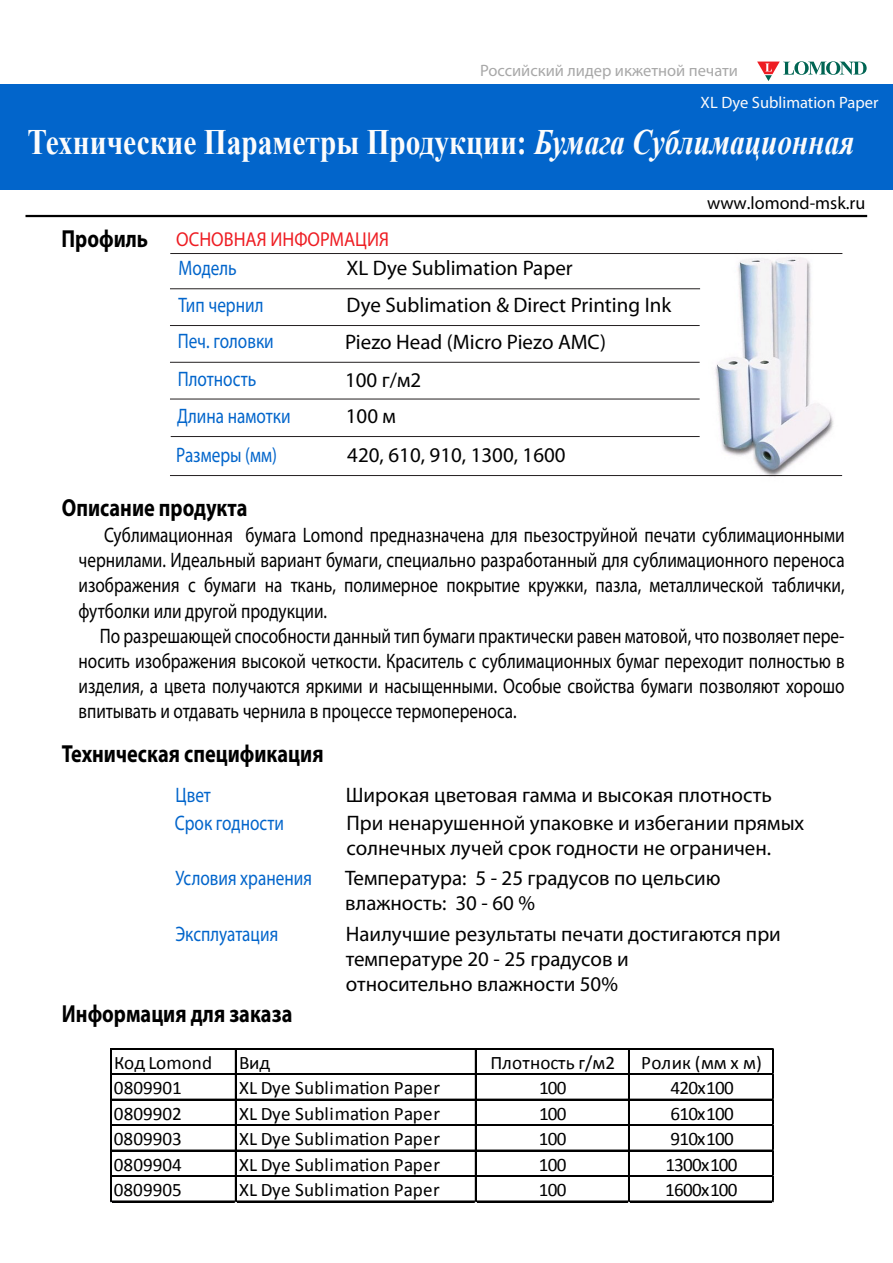
<style>
.page{position:relative;width:893px;height:1263px;background:#fff}
.page>*{position:absolute;margin:0;border:0;box-sizing:border-box;transform-origin:0 0}
.t1{font:700 35.7px "Times New Roman";color:#fcfcfc;scale:.82 1}
.t2{font:700 24.75px "Myriad Pro";color:#000;scale:.82 1}
.t3{font:21px/25.2px "Myriad Pro";color:#000;text-align:justify;scale:.82 1}
.t4{font:21px/25.2px "Myriad Pro";color:#020202}
.t5{font:21px/36.8px "Myriad Pro";color:#0265cb;scale:.82 1}
.t6{font:20.1px "Myriad Pro";color:#ee1d23;scale:.9 1}
.t7{font:19.05px "Calibri";color:#000}
.t8{font:19.05px "Calibri";letter-spacing:-.04em;color:#000}
.t9{font:18px "Myriad Pro";color:#000}
.t10{font:16.5px "Myriad Pro";color:#a8a8a8}
.t11{font:16.5px "Myriad Pro";color:#fcfafa}
.s1{font-style:italic}
.s2{font-weight:700;font-size:24.75px;color:#000}
</style>
<div class="page">
<img style="left:639px;top:253px;width:204px;height:224px">
<div style="left:0;top:84px;width:892px;height:105px;background:#0265cb"></div>
<hr style="left:26px;top:215px;width:841px;height:2px;background:#000">
<svg style="left:757px;top:61px;width:109px;height:20px"></svg>
<hr style="left:170px;top:253px;width:672px;height:1px;background:#231f20">
<hr style="left:170px;top:288px;width:530px;height:1px;background:#231f20">
<hr style="left:170px;top:325px;width:530px;height:1px;background:#231f20">
<hr style="left:170px;top:362px;width:530px;height:1px;background:#231f20">
<hr style="left:170px;top:399px;width:530px;height:1px;background:#231f20">
<hr style="left:171px;top:436px;width:529px;height:1px;background:#231f20">
<hr style="left:170px;top:475px;width:672px;height:1px;background:#231f20">
<hr style="left:111px;top:1048px;width:663px;height:1px;background:#000">
<hr style="left:111px;top:1073px;width:663px;height:1px;background:#000">
<hr style="left:111px;top:1074px;width:663px;height:1px;background:#000">
<hr style="left:111px;top:1099px;width:663px;height:1px;background:#000">
<hr style="left:111px;top:1124px;width:663px;height:2px;background:#000">
<hr style="left:111px;top:1150px;width:663px;height:1px;background:#000">
<hr style="left:111px;top:1175px;width:663px;height:2px;background:#000">
<hr style="left:110px;top:1048px;width:1px;height:154px;background:#000">
<hr style="left:235px;top:1049px;width:2px;height:153px;background:#000">
<hr style="left:475px;top:1049px;width:1px;height:153px;background:#000">
<hr style="left:628px;top:1049px;width:2px;height:153px;background:#000">
<hr style="left:111px;top:1201px;width:663px;height:1px;background:#000">
<hr style="left:772px;top:1049px;width:1px;height:153px;background:#000">
<hr style="left:773px;top:1049px;width:1px;height:153px;background:#000">
<p class="t10" style="left:480px;top:60px;width:259px">Российский лидер икжетной печати</p>
<p class="t11" style="left:700px;top:92px;width:179px">XL Dye Sublimation Paper</p>
<h1 class="t1" style="left:27px;top:117px;width:1010px">Технические Параметры Продукции: <span class="s1">Бумага Сублимационная</span></h1>
<p class="t9" style="left:707px;top:192px;width:160px">www.lomond-msk.ru</p>
<p class="t6" style="left:62px;top:227px;width:365px"><span class="s2">Профиль</span> ОСНОВНАЯ ИНФОРМАЦИЯ</p>
<p class="t5" style="left:178px;top:249px;width:105px">Модель<br>Тип чернил</p>
<p class="t4" style="left:346px;top:249px;width:326px;line-height:36.8px">XL Dye Sublimation Paper<br>Dye Sublimation &amp; Direct Printing Ink</p>
<p class="t5" style="left:178px;top:323px;width:119px">Печ. головки</p>
<p class="t4" style="left:345px;top:329px;width:263px">Piezo Head (Micro Piezo AMC)</p>
<p class="t5" style="left:178px;top:360px;width:97px">Плотность</p>
<p class="t4" style="left:345px;top:367px;width:78px">100 г/м2</p>
<p class="t5" style="left:177px;top:398px;width:140px">Длина намотки</p>
<p class="t4" style="left:346px;top:403px;width:52px">100 м</p>
<p class="t5" style="left:176px;top:436px;width:124px">Размеры (мм)</p>
<p class="t4" style="left:347px;top:442px;width:220px">420, 610, 910, 1300, 1600</p>
<p class="t2" style="left:62px;top:491px;width:228px">Описание продукта</p>
<p class="t3" style="left:78px;top:522px;width:936px;text-indent:26px">Сублимационная бумага Lomond предназначена для пьезоструйной печати сублимационными чернилами. Идеальный вариант бумаги, специально разработанный для сублимационного переноса изображения с бумаги на ткань, полимерное покрытие кружки, пазла, металлической таблички, футболки или другой продукции.</p>
<p class="t3" style="left:78px;top:623px;width:936px;text-indent:21px">По разрешающей способности данный тип бумаги практически равен матовой, что позволяет пере&shy;носить изображения высокой четкости. Краситель с сублимационных бумаг переходит полностью в изделия, а цвета получаются яркими и насыщенными. Особые свойства бумаги позволяют хорошо впитывать и отдавать чернила в процессе термопереноса.</p>
<p class="t2" style="left:62px;top:737px;width:321px">Техническая спецификация</p>
<p class="t5" style="left:175px;top:776px;width:45px">Цвет</p>
<p class="t4" style="left:346px;top:781px;width:427px">Широкая цветовая гамма и высокая плотность</p>
<p class="t5" style="left:175px;top:804px;width:135px">Срок годности</p>
<p class="t4" style="left:346px;top:810px;width:459px">При ненарушенной упаковке и избегании прямых солнечных лучей срок годности не ограничен.</p>
<p class="t5" style="left:175px;top:859px;width:168px">Условия хранения</p>
<p class="t4" style="left:345px;top:865px;width:377px">Температура: 5 - 25 градусов по цельсию влажность: 30 - 60 %</p>
<p class="t4" style="left:346px;top:921px;width:437px">Наилучшие результаты печати достигаются при температуре 20 - 25 градусов и<br>относительно влажности 50%</p>
<p class="t5" style="left:175px;top:915px;width:127px">Эксплуатация</p>
<p class="t2" style="left:62px;top:997px;width:283px">Информация для заказа</p>
<p class="t7" style="left:114px;top:1051px;width:100px">Код Lomond</p>
<p class="t7" style="left:239px;top:1051px;width:33px">Вид</p>
<p class="t7" style="left:490px;top:1051px;width:126px">Плотность г/м2</p>
<p class="t7" style="left:641px;top:1051px;width:122px">Ролик (мм х м)</p>
<p class="t7" style="left:114px;top:1076px;width:69px">0809901</p>
<p class="t7" style="left:239px;top:1076px;width:202px">XL Dye Sublimation Paper</p>
<p class="t7" style="left:539px;top:1076px;width:29px">100</p>
<p class="t8" style="left:670px;top:1076px;width:65px">420х100</p>
<p class="t7" style="left:114px;top:1102px;width:69px">0809902</p>
<p class="t7" style="left:239px;top:1102px;width:202px">XL Dye Sublimation Paper</p>
<p class="t7" style="left:539px;top:1102px;width:29px">100</p>
<p class="t8" style="left:670px;top:1102px;width:65px">610х100</p>
<p class="t7" style="left:114px;top:1127px;width:69px">0809903</p>
<p class="t7" style="left:239px;top:1127px;width:202px">XL Dye Sublimation Paper</p>
<p class="t7" style="left:539px;top:1127px;width:29px">100</p>
<p class="t8" style="left:670px;top:1127px;width:65px">910х100</p>
<p class="t7" style="left:114px;top:1153px;width:69px">0809904</p>
<p class="t7" style="left:239px;top:1153px;width:202px">XL Dye Sublimation Paper</p>
<p class="t7" style="left:539px;top:1153px;width:29px">100</p>
<p class="t8" style="left:665px;top:1153px;width:74px">1300х100</p>
<p class="t7" style="left:114px;top:1178px;width:69px">0809905</p>
<p class="t7" style="left:239px;top:1178px;width:202px">XL Dye Sublimation Paper</p>
<p class="t7" style="left:539px;top:1178px;width:29px">100</p>
<p class="t8" style="left:665px;top:1178px;width:74px">1600х100</p>
</div>
